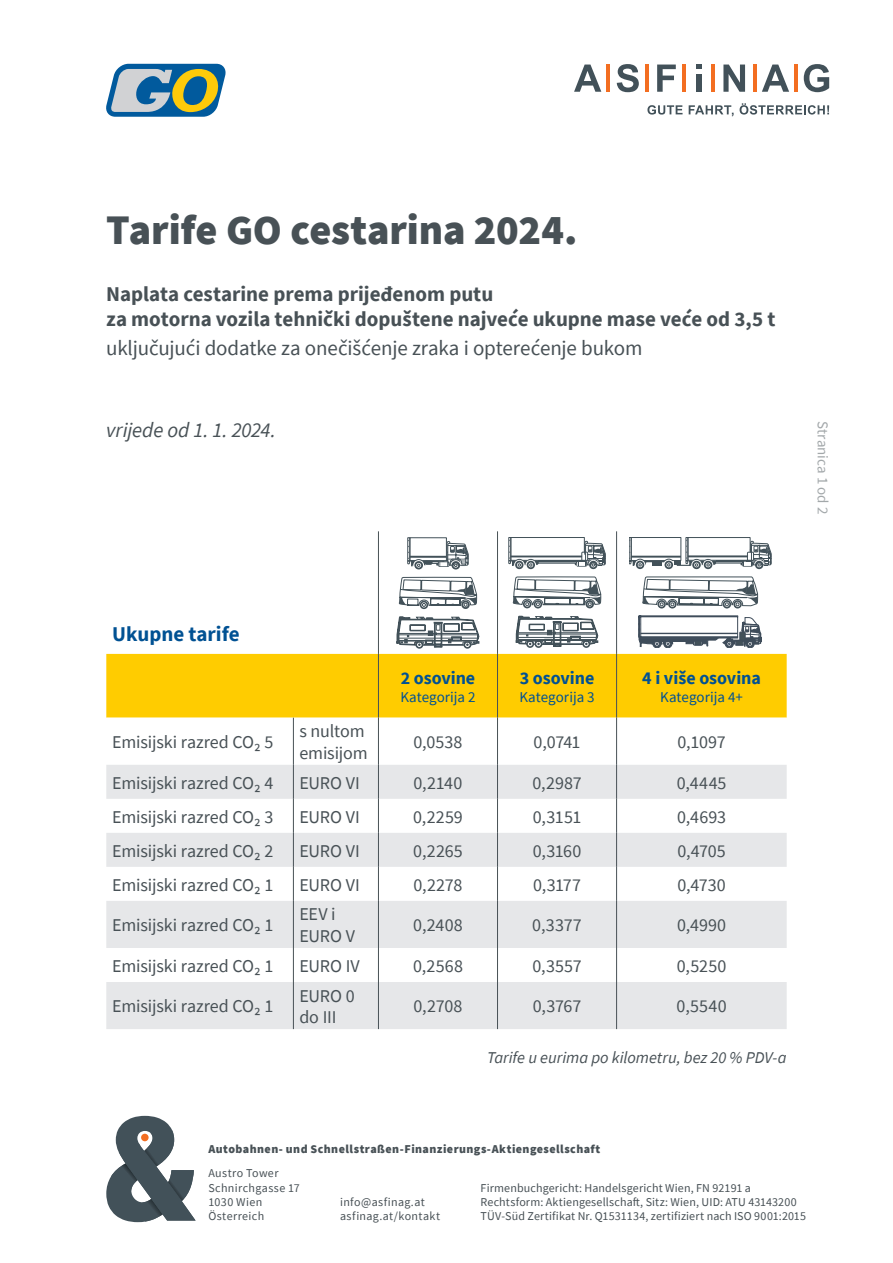
<style>
.page{position:relative;width:893px;height:1263px;background:#fff}
.page>*{position:absolute;margin:0;border:0;box-sizing:border-box;transform-origin:0 0}
.t1{font:900 42px "Source Sans Pro";letter-spacing:-.005em;color:#485156}
.t2{font:700 21px "Source Sans Pro";color:#485156}
.t3{font:21px "Source Sans Pro";letter-spacing:-.005em;color:#485156}
.t4{font:italic 21px "Source Sans Pro";letter-spacing:-.01em;color:#485156}
.t5{font:700 21px "Source Sans Pro";color:#005193}
.t6{font:18px/21.6px "Source Sans Pro";letter-spacing:-.005em;color:#485156}
.Einf__Abs{font:700 18px "Source Sans Pro";color:#005193}
.t7{font:italic 16.5px "Source Sans Pro";letter-spacing:-.005em;color:#485156}
.Einf__Abs-2{font:15px "Source Sans Pro";color:#005193}
.t8{font:15px "Source Sans Pro";letter-spacing:.005em;color:#a3a8aa}
.t9{font:12px/14.4px "Source Sans Pro";letter-spacing:.015em;color:#485156}
.t10{font:900 12px "Source Sans Pro";letter-spacing:.035em;color:#485156}
</style>
<div class="page">
<div style="left:106px;top:654px;width:681px;height:64px;background:#fc0"></div>
<svg style="left:106px;top:765px;width:681px;height:264px;fill:#e6e7e9"></svg>
<hr style="left:378px;top:531px;width:1px;height:123px;background:#485156">
<hr style="left:378px;top:654px;width:1px;height:64px;background:#485156">
<hr style="left:293px;top:718px;width:1px;height:47px;background:#485156">
<hr style="left:378px;top:718px;width:1px;height:47px;background:#485156">
<hr style="left:293px;top:765px;width:1px;height:34px;background:#485156">
<hr style="left:378px;top:765px;width:1px;height:34px;background:#485156">
<hr style="left:293px;top:799px;width:1px;height:34px;background:#485156">
<hr style="left:378px;top:799px;width:1px;height:34px;background:#485156">
<hr style="left:293px;top:833px;width:1px;height:34px;background:#485156">
<hr style="left:378px;top:833px;width:1px;height:34px;background:#485156">
<hr style="left:293px;top:867px;width:1px;height:34px;background:#485156">
<hr style="left:378px;top:867px;width:1px;height:34px;background:#485156">
<hr style="left:293px;top:901px;width:1px;height:47px;background:#485156">
<hr style="left:378px;top:901px;width:1px;height:47px;background:#485156">
<hr style="left:293px;top:948px;width:1px;height:34px;background:#485156">
<hr style="left:378px;top:948px;width:1px;height:34px;background:#485156">
<hr style="left:293px;top:982px;width:1px;height:47px;background:#485156">
<hr style="left:378px;top:982px;width:1px;height:47px;background:#485156">
<hr style="left:497px;top:531px;width:1px;height:123px;background:#485156">
<hr style="left:497px;top:654px;width:1px;height:64px;background:#485156">
<hr style="left:497px;top:718px;width:1px;height:47px;background:#485156">
<hr style="left:497px;top:765px;width:1px;height:34px;background:#485156">
<hr style="left:497px;top:799px;width:1px;height:34px;background:#485156">
<hr style="left:497px;top:833px;width:1px;height:34px;background:#485156">
<hr style="left:497px;top:867px;width:1px;height:34px;background:#485156">
<hr style="left:497px;top:901px;width:1px;height:47px;background:#485156">
<hr style="left:497px;top:948px;width:1px;height:34px;background:#485156">
<hr style="left:497px;top:982px;width:1px;height:47px;background:#485156">
<hr style="left:616px;top:531px;width:1px;height:123px;background:#485156">
<hr style="left:616px;top:654px;width:1px;height:64px;background:#485156">
<hr style="left:616px;top:718px;width:1px;height:47px;background:#485156">
<hr style="left:616px;top:765px;width:1px;height:34px;background:#485156">
<hr style="left:616px;top:799px;width:1px;height:34px;background:#485156">
<hr style="left:616px;top:833px;width:1px;height:34px;background:#485156">
<hr style="left:616px;top:867px;width:1px;height:34px;background:#485156">
<hr style="left:616px;top:901px;width:1px;height:47px;background:#485156">
<hr style="left:616px;top:948px;width:1px;height:34px;background:#485156">
<hr style="left:616px;top:982px;width:1px;height:47px;background:#485156">
<svg style="left:397px;top:617px;width:82px;height:31px"></svg>
<svg style="left:399px;top:577px;width:78px;height:32px"></svg>
<svg style="left:407px;top:537px;width:62px;height:33px"></svg>
<svg style="left:513px;top:577px;width:88px;height:71px"></svg>
<svg style="left:508px;top:537px;width:98px;height:33px"></svg>
<svg style="left:639px;top:616px;width:123px;height:32px"></svg>
<svg style="left:629px;top:537px;width:142px;height:71px"></svg>
<svg style="left:106px;top:1116px;width:90px;height:106px"></svg>
<div style="left:141px;top:1134px;width:8px;height:7px;background:#f36e21;border-radius:50%"></div>
<hr style="left:711px;top:65px;width:3px;height:27px;background:#f36e21">
<hr style="left:794px;top:65px;width:3px;height:27px;background:#f36e21">
<hr style="left:753px;top:65px;width:4px;height:27px;background:#f36e21">
<hr style="left:683px;top:65px;width:3px;height:27px;background:#f36e21">
<hr style="left:646px;top:65px;width:3px;height:27px;background:#f36e21">
<hr style="left:606px;top:65px;width:4px;height:27px;background:#f36e21">
<svg style="left:723px;top:65px;width:22px;height:27px"></svg>
<svg style="left:574px;top:65px;width:27px;height:27px"></svg>
<svg style="left:617px;top:64px;width:22px;height:28px"></svg>
<svg style="left:657px;top:65px;width:19px;height:27px"></svg>
<svg style="left:696px;top:65px;width:5px;height:4px"></svg>
<div style="left:696px;top:74px;width:5px;height:18px;background:#425159"></div>
<svg style="left:762px;top:65px;width:27px;height:27px"></svg>
<svg style="left:804px;top:64px;width:25px;height:28px"></svg>
<svg style="left:647px;top:105px;width:35px;height:10px"></svg>
<svg style="left:689px;top:105px;width:45px;height:11px"></svg>
<svg style="left:740px;top:103px;width:89px;height:12px"></svg>
<svg style="left:106px;top:64px;width:119px;height:53px;background:#76999c"></svg>
<p class="t1" style="left:106px;top:201px;width:473px">Tarife GO cestarina 2024.</p>
<p class="t2" style="left:106px;top:279px;width:388px">Naplata cestarine prema prijeđenom putu</p>
<p class="t2" style="left:106px;top:305px;width:671px">za motorna vozila tehnički dopuštene najveće ukupne mase veće od 3,5 t</p>
<p class="t3" style="left:106px;top:335px;width:538px">uključujući dodatke za onečišćenje zraka i opterećenje bukom</p>
<p class="t4" style="left:106px;top:416px;width:171px">vrijede od 1. 1. 2024.</p>
<p class="t8" style="left:832px;top:421px;width:95px;rotate:90deg">Stranica 1 od 2</p>
<p class="t5" style="left:112px;top:620px;width:129px">Ukupne tarife</p>
<p class="Einf__Abs" style="left:401px;top:665px;width:76px">2 osovine</p>
<p class="Einf__Abs-2" style="left:400px;top:687px;width:77px">Kategorija 2</p>
<p class="Einf__Abs" style="left:520px;top:665px;width:76px">3 osovine</p>
<p class="Einf__Abs-2" style="left:519px;top:687px;width:77px">Kategorija 3</p>
<p class="Einf__Abs" style="left:642px;top:665px;width:120px">4 i više osovina</p>
<p class="Einf__Abs-2" style="left:660px;top:687px;width:84px">Kategorija 4+</p>
<p class="t6" style="left:112px;top:731px;width:162px">Emisijski razred CO₂ 5</p>
<p class="t6" style="left:299px;top:720px;width:70px">s nultom emisijom</p>
<p class="t6" style="left:413px;top:731px;width:51px">0,0538</p>
<p class="t6" style="left:534px;top:731px;width:48px">0,0741</p>
<p class="t6" style="left:677px;top:731px;width:50px">0,1097</p>
<p class="t6" style="left:112px;top:772px;width:162px">Emisijski razred CO₂ 4</p>
<p class="t6" style="left:299px;top:772px;width:62px">EURO VI</p>
<p class="t6" style="left:413px;top:772px;width:50px">0,2140</p>
<p class="t6" style="left:532px;top:772px;width:51px">0,2987</p>
<p class="t6" style="left:677px;top:772px;width:51px">0,4445</p>
<p class="t6" style="left:112px;top:806px;width:162px">Emisijski razred CO₂ 3</p>
<p class="t6" style="left:299px;top:806px;width:62px">EURO VI</p>
<p class="t6" style="left:413px;top:806px;width:51px">0,2259</p>
<p class="t6" style="left:533px;top:806px;width:50px">0,3151</p>
<p class="t6" style="left:677px;top:806px;width:50px">0,4693</p>
<p class="t6" style="left:112px;top:840px;width:162px">Emisijski razred CO₂ 2</p>
<p class="t6" style="left:299px;top:840px;width:62px">EURO VI</p>
<p class="t6" style="left:413px;top:840px;width:51px">0,2265</p>
<p class="t6" style="left:533px;top:840px;width:50px">0,3160</p>
<p class="t6" style="left:678px;top:840px;width:50px">0,4705</p>
<p class="t6" style="left:112px;top:874px;width:162px">Emisijski razred CO₂ 1</p>
<p class="t6" style="left:299px;top:874px;width:62px">EURO VI</p>
<p class="t6" style="left:413px;top:874px;width:50px">0,2278</p>
<p class="t6" style="left:533px;top:874px;width:49px">0,3177</p>
<p class="t6" style="left:677px;top:874px;width:50px">0,4730</p>
<p class="t6" style="left:112px;top:914px;width:162px">Emisijski razred CO₂ 1</p>
<p class="t6" style="left:299px;top:903px;width:57px">EEV i<br>EURO V</p>
<p class="t6" style="left:413px;top:914px;width:51px">0,2408</p>
<p class="t6" style="left:532px;top:914px;width:51px">0,3377</p>
<p class="t6" style="left:677px;top:914px;width:51px">0,4990</p>
<p class="t6" style="left:112px;top:955px;width:162px">Emisijski razred CO₂ 1</p>
<p class="t6" style="left:299px;top:955px;width:62px">EURO IV</p>
<p class="t6" style="left:413px;top:955px;width:51px">0,2568</p>
<p class="t6" style="left:532px;top:955px;width:51px">0,3557</p>
<p class="t6" style="left:677px;top:955px;width:51px">0,5250</p>
<p class="t6" style="left:112px;top:995px;width:162px">Emisijski razred CO₂ 1</p>
<p class="t6" style="left:299px;top:984px;width:57px">EURO 0 do III</p>
<p class="t6" style="left:414px;top:995px;width:50px">0,2708</p>
<p class="t6" style="left:533px;top:995px;width:50px">0,3767</p>
<p class="t6" style="left:677px;top:995px;width:52px">0,5540</p>
<p class="t7" style="left:487px;top:1047px;width:301px">Tarife u eurima po kilometru, bez 20 % PDV-a</p>
<p class="t10" style="left:208px;top:1140px;width:393px">Autobahnen- und Schnellstraßen-Finanzierungs-Aktiengesellschaft</p>
<p class="t9" style="left:208px;top:1166px;width:93px">Austro Tower<br>Schnirchgasse 17<br>1030 Wien<br>Österreich</p>
<p class="t9" style="left:480px;top:1180px;width:327px">Firmenbuchgericht: Handelsgericht Wien, FN 92191 a<br>Rechtsform: Aktiengesellschaft, Sitz: Wien, UID: ATU 43143200<br>TÜV-Süd Zertifikat Nr. Q1531134, zertifiziert nach ISO 9001:2015</p>
<p class="t9" style="left:340px;top:1195px;width:101px">info@asfinag.at asfinag.at/kontakt</p>
</div>
